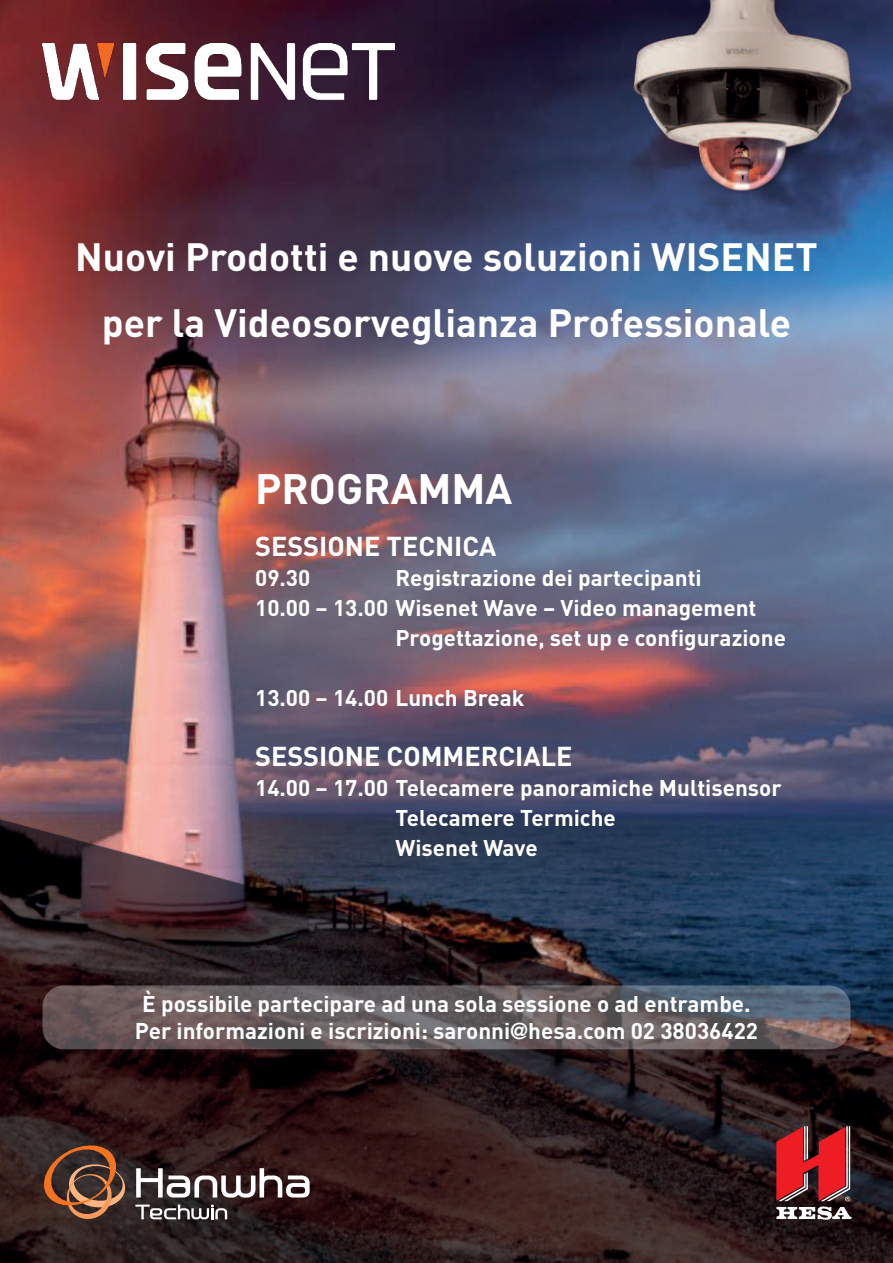
<style>
.page{position:relative;width:893px;height:1263px;background:#fff}
.page>*{position:absolute;margin:0;border:0;box-sizing:border-box;transform-origin:0 0}
.t1{font:700 42px "DIN";color:#fff}
.t2{font:700 39px/66px "DIN";color:#fff;text-align:center}
.t3{font:700 27px "DIN";color:#fff}
.t4{font:700 22.5px/30px "DIN";color:#fff}
.s1{font-family:"Helvetica Neue"}
</style>
<div class="page">
<img style="left:0;top:0;width:893px;height:1263px">
<img style="left:614px;top:0;width:258px;height:216px">
<img style="left:43px;top:43px;width:352px;height:64px">
<svg style="left:136px;top:1168px;width:174px;height:29px"></svg>
<svg style="left:44px;top:1145px;width:82px;height:74px;background:#6b4532"></svg>
<svg style="left:135px;top:1204px;width:92px;height:15px"></svg>
<svg style="left:776px;top:1126px;width:75px;height:94px;background:#a13b3f"></svg>
<div style="left:43px;top:985px;width:807px;height:64px;background:#fff;border-radius:21px;opacity:.3"></div>
<h2 class="t2" style="left:75px;top:225px;width:744px">Nuovi Prodotti e nuove soluzioni WISENET per la Videosorveglianza Professionale</h2>
<h1 class="t1" style="left:255px;top:464px;width:259px">PROGRAMMA</h1>
<p class="t3" style="left:255px;top:531px;width:243px">SESSIONE TECNICA</p>
<p class="t4" style="left:255px;top:563px;width:57px">09.30</p>
<p class="t4" style="left:395px;top:563px;width:308px">Registrazione dei partecipanti</p>
<p class="t4" style="left:255px;top:593px;width:503px">10.00 – 13.00 Wisenet Wave – Video management</p>
<p class="t4" style="left:395px;top:623px;width:392px">Progettazione, set up e configurazione</p>
<p class="t4" style="left:255px;top:683px;width:271px">13.00 – 14.00 Lunch Break</p>
<p class="t3" style="left:255px;top:741px;width:319px">SESSIONE COMMERCIALE</p>
<p class="t4" style="left:395px;top:773px;width:388px;text-indent:-140px">14.00 – 17.00 Telecamere panoramiche Multisensor<br>Telecamere Termiche<br>Wisenet Wave</p>
<p class="t4" style="left:135px;top:990px;width:625px;line-height:27px;text-align:center">È possibile partecipare ad una sola sessione o ad entrambe.<br>Per informazioni e iscrizioni: saronni<span class="s1">@</span>hesa.com 02 38036422</p>
</div>
